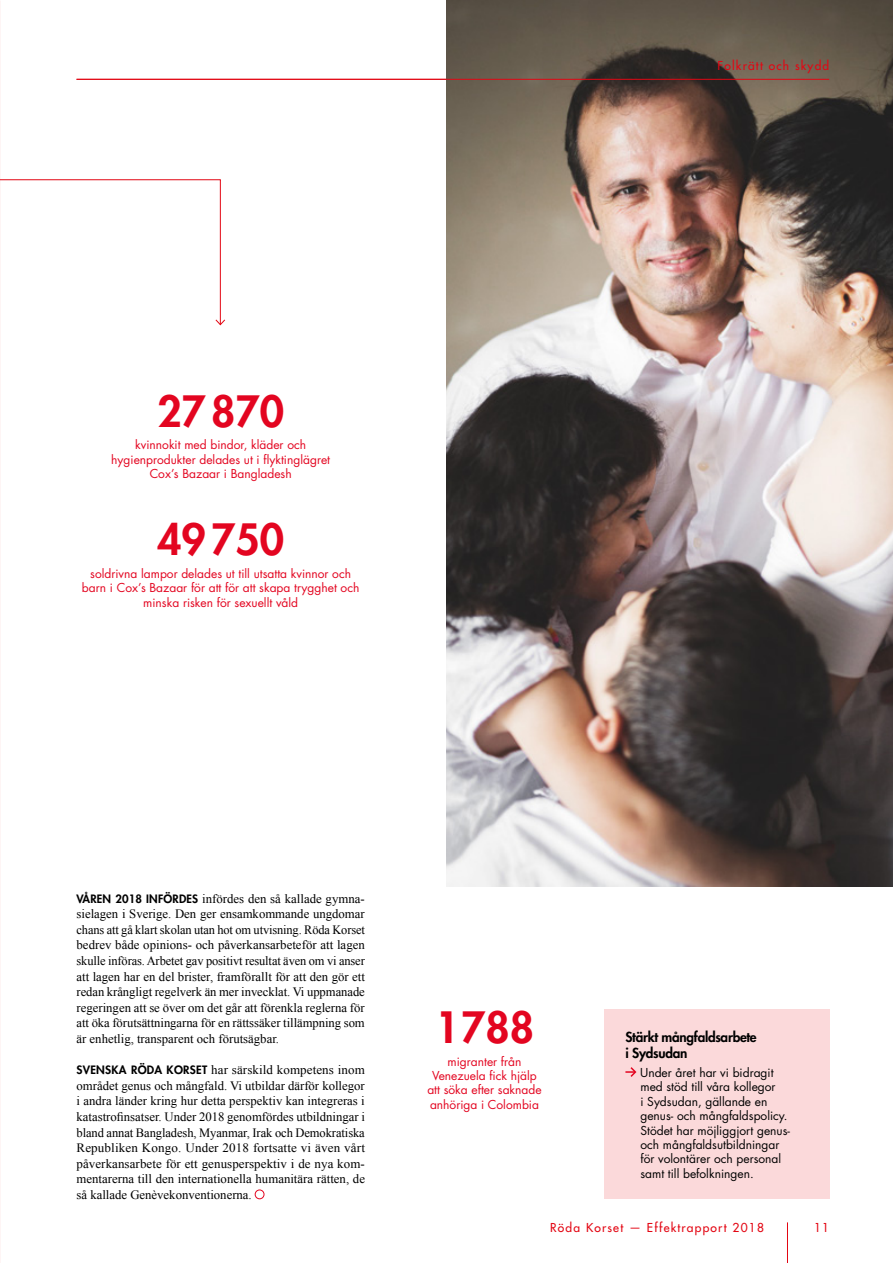
<style>
.page{position:relative;width:893px;height:1263px;background:#fff}
.page>*{position:absolute;margin:0;border:0;box-sizing:border-box;transform-origin:0 0}
.t1{font:800 42px "Futura Std";color:#e30520}
.t2{font:800 13.5px/16.2px "Futura Std";letter-spacing:-.02em;color:#000}
.t3{font:12.75px/15.6px "Times New Roman";color:#000;text-align:justify}
.t4{font:12px/14.4px "Futura Std";color:#e30520;text-align:center}
.t5{font:12px/14.4px "Futura Std";color:#000}
.t6{font:500 12px "Futura Std";letter-spacing:.1em;color:#e30613}
.s1{font-family:"Futura Std";font-weight:800;font-size:11.25px}
</style>
<div class="page">
<hr style="left:787px;top:1222px;width:1px;height:41px;background:#e30613">
<div style="left:255px;top:1190px;width:9px;height:9px;border:1px solid #e30520;border-radius:50%"></div>
<img style="left:446px;top:0;width:447px;height:887px">
<div style="left:604px;top:1010px;width:225px;height:189px;background:#fbd9da"></div>
<svg style="left:625px;top:1067px;width:12px;height:10px"></svg>
<svg style="left:0;top:179px;width:225px;height:146px"></svg>
<hr style="left:77px;top:79px;width:752px;height:1px;background:#e30613">
<p class="t6" style="left:717px;top:58px;width:113px">Folkrätt och skydd</p>
<p class="t6" style="left:790px;top:58px;width:40px">Vinjett</p>
<h1 class="t1" style="left:157px;top:384px;width:128px">27870</h1>
<p class="t4" style="left:111px;top:438px;width:220px">kvinnokit med bindor, kläder och hygienprodukter delades ut i flyktinglägret<br>Cox’s Bazaar i Bangladesh</p>
<h1 class="t1" style="left:157px;top:513px;width:128px">49750</h1>
<p class="t4" style="left:82px;top:566px;width:279px">soldrivna lampor delades ut till utsatta kvinnor och barn i Cox’s Bazaar för att för att skapa trygghet och minska risken för sexuellt våld</p>
<p class="t3" style="left:77px;top:890px;width:290px"><span class="s1">VÅREN 2018 INFÖRDES</span> infördes den så kallade gymna&shy;sielagen i Sverige. Den ger ensamkommande ungdomar chans att gå klart skolan utan hot om utvisning. Röda Korset bedrev både opinions- och påverkansarbeteför att lagen skulle införas. Arbetet gav positivt resultat även om vi anser att lagen har en del brister, framförallt för att den gör ett redan krångligt regelverk än mer invecklat. Vi uppmanade regeringen att se över om det går att förenkla reglerna för att öka förutsättningarna för en rättssäker tillämpning som är enhetlig, transparent och förutsägbar.</p>
<p class="t3" style="left:77px;top:1062px;width:290px"><span class="s1">SVENSKA RÖDA KORSET</span> har särskild kompetens inom området genus och mångfald. Vi utbildar därför kollegor i andra länder kring hur detta perspektiv kan integreras i katastrofinsatser. Under 2018 genomfördes utbildningar i bland annat Bangladesh, Myanmar, Irak och Demokratiska Republiken Kongo. Under 2018 fortsatte vi även vårt påverkansarbete för ett genusperspektiv i de nya kom&shy;mentarerna till den internationella humanitära rätten, de så kallade Genèvekonventionerna.</p>
<h1 class="t1" style="left:435px;top:1001px;width:100px">1788</h1>
<p class="t4" style="left:427px;top:1054px;width:116px">migranter från<br>Venezuela fick hjälp att söka efter saknade anhöriga i Colombia</p>
<p class="t2" style="left:625px;top:1029px;width:133px">Stärkt mångfaldsarbete i Sydsudan</p>
<p class="t5" style="left:640px;top:1065px;width:151px">Under året har vi bidragit med stöd till våra kollegor<br>i Sydsudan, gällande en genus- och mångfaldspolicy.<br>Stödet har möjliggjort genus&shy;och mångfaldsutbildningar för volontärer och personal samt till befolkningen.</p>
<p class="t6" style="left:550px;top:1220px;width:215px">Röda Korset — Effektrapport 2018</p>
<p class="t6" style="left:814px;top:1220px;width:17px">11</p>
</div>
